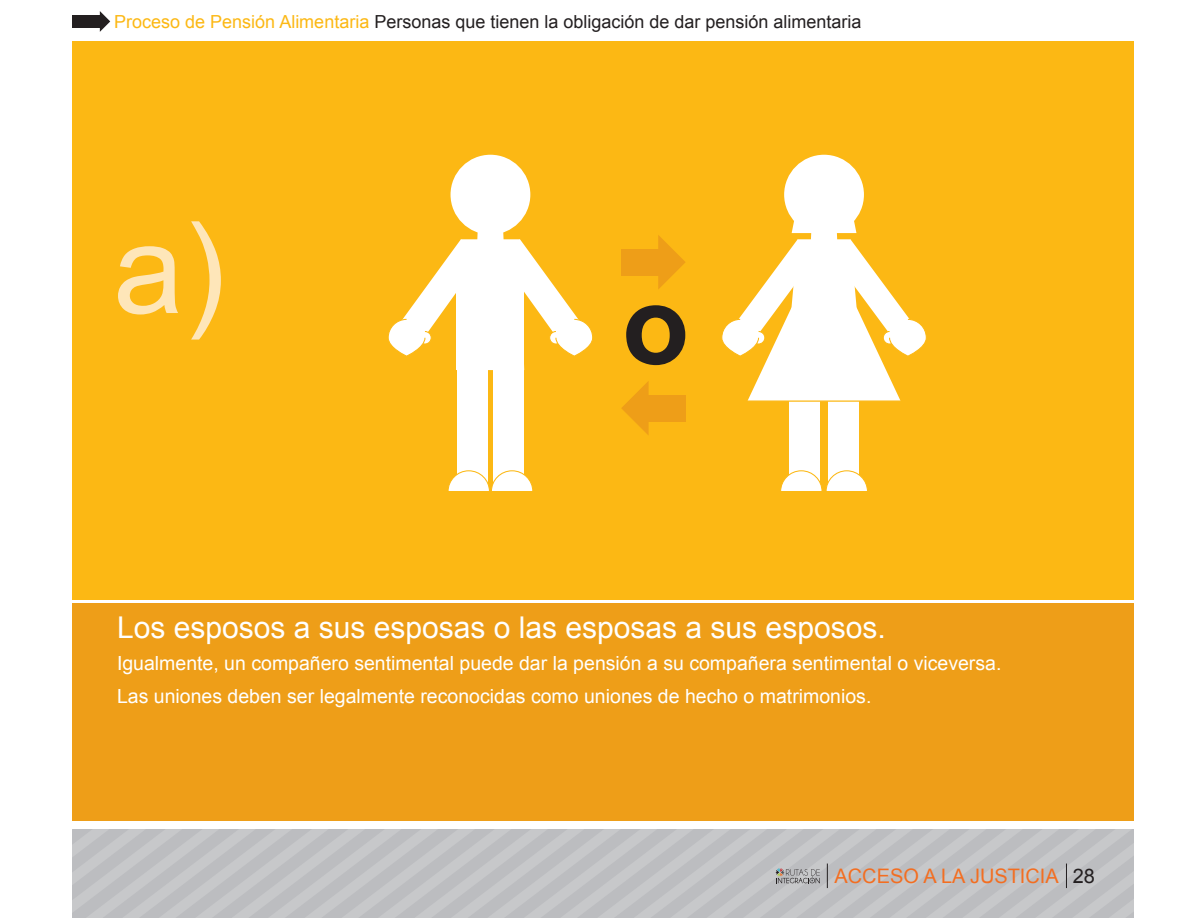
<style>
.page{position:relative;width:1188px;height:918px;background:#fff}
.page>*{position:absolute;margin:0;border:0;box-sizing:border-box;transform-origin:0 0}
.t1{font:126px "Arial";color:#fee6b9}
.t2{font:700 110.4px "Arial";color:#231f20}
.t3{font:30px "Arial";color:#fff}
.t4{font:19.95px "Arial";color:#f36e21}
.t5{font:19.5px/32.4px "Arial";color:#fff}
.t6{font:18px "Arial";color:#231f20}
.s1{color:#fcb814}
.s2{color:#231f20}
</style>
<div class="page">
<div style="left:0;top:0;width:1188px;height:600px;background:#fcb814"></div>
<svg style="left:72px;top:829px;width:1062px;height:89px;background:#c0c1c4"></svg>
<div style="left:0;top:603px;width:1188px;height:219px;background:#ee9e18"></div>
<div style="left:1134px;top:0;width:54px;height:918px;background:#fff"></div>
<div style="left:0;top:0;width:72px;height:918px;background:#fff"></div>
<div style="left:451px;top:155px;width:79px;height:80px;background:#fff;border-radius:50%"></div>
<div style="left:457px;top:357px;width:30px;height:129px;background:#fff"></div>
<div style="left:494px;top:357px;width:30px;height:129px;background:#fff"></div>
<svg style="left:448px;top:470px;width:85px;height:21px"></svg>
<svg style="left:388px;top:213px;width:205px;height:157px"></svg>
<div style="left:457px;top:268px;width:67px;height:102px;background:#fff"></div>
<div style="left:784px;top:155px;width:80px;height:80px;background:#fff;border-radius:50%"></div>
<div style="left:789px;top:350px;width:31px;height:136px;background:#fff"></div>
<div style="left:828px;top:350px;width:31px;height:136px;background:#fff"></div>
<svg style="left:780px;top:470px;width:88px;height:21px"></svg>
<svg style="left:721px;top:191px;width:206px;height:209px"></svg>
<hr style="left:736px;top:400px;width:173px;height:2px;background:#fcb814">
<div style="left:621px;top:249px;width:49px;height:26px;background:#ee9e18"></div>
<svg style="left:658px;top:235px;width:27px;height:54px"></svg>
<div style="left:637px;top:395px;width:49px;height:26px;background:#ee9e18"></div>
<svg style="left:621px;top:381px;width:28px;height:54px"></svg>
<div style="left:0;top:0;width:1188px;height:40px;background:#fff"></div>
<svg style="left:100px;top:11px;width:10px;height:21px"></svg>
<div style="left:72px;top:15px;width:30px;height:13px;background:#231f20"></div>
<p class="t6" style="left:114px;top:11px;width:749px"><span class="s1">Proceso de Pensión Alimentaria</span> Personas que tienen la obligación de dar pensión alimentaria</p>
<h1 class="t1" style="left:113px;top:198px;width:113px">a)</h1>
<h2 class="t2" style="left:622px;top:263px;width:69px">o</h2>
<h3 class="t3" style="left:117px;top:611px;width:770px">Los esposos a sus esposas o las esposas a sus esposos.</h3>
<p class="t5" style="left:117px;top:647px;width:886px">Igualmente, un compañero sentimental puede dar la pensión a su compañera sentimental o viceversa.<br>Las uniones deben ser legalmente reconocidas como uniones de hecho o matrimonios.</p>
<p class="t4" style="left:835px;top:865px;width:262px">ACCESO A LA JUSTICIA <span class="s2">28</span></p>
</div>
